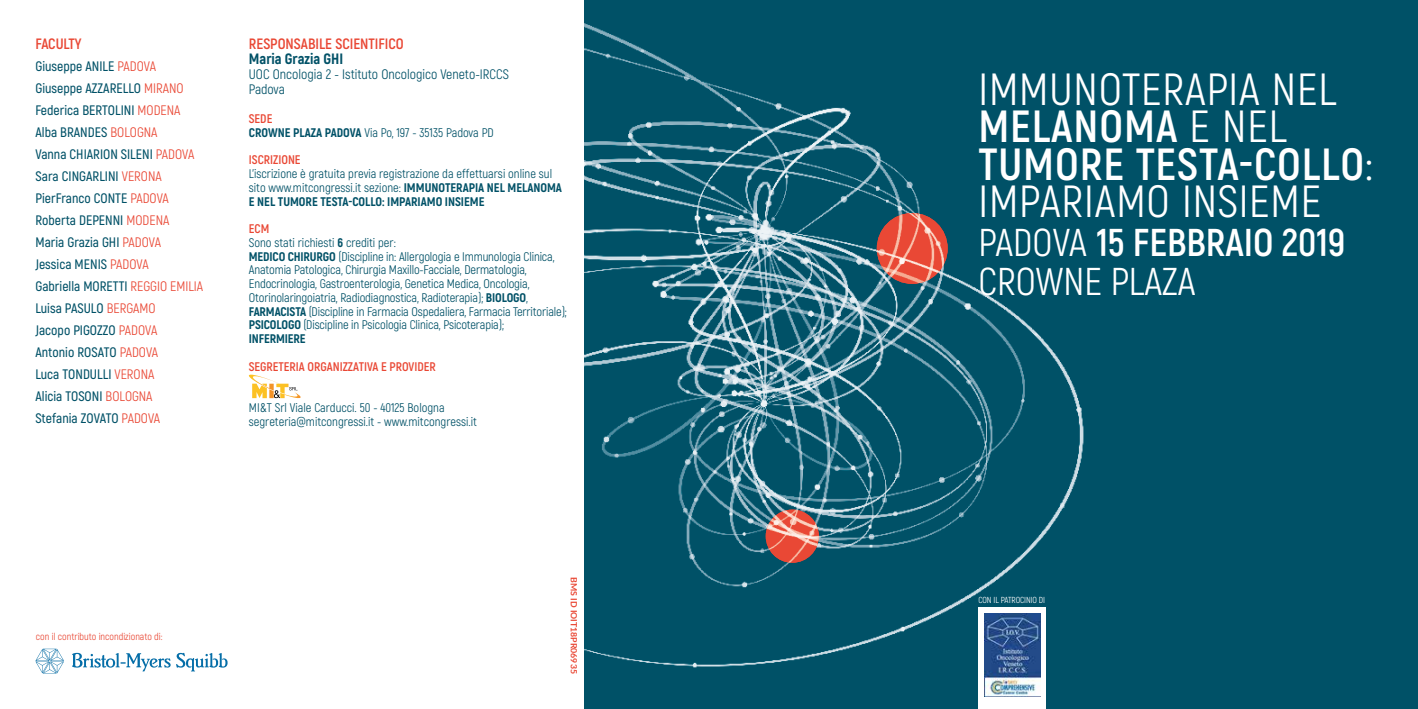
<style>
.page{position:relative;width:1418px;height:709px;background:#fff}
.page>*{position:absolute;margin:0;border:0;box-sizing:border-box;transform-origin:0 0}
.t1{font:45px/37.5px "Akrobat";letter-spacing:.02em;color:#fff}
.t2{font:38.75px/38.8px "Akrobat";color:#fff}
.t3{font:700 15px "Akrobat";color:#e94734}
.t4{font:800 15px "Akrobat";color:#005167}
.t5{font:600 13.75px/22px "Akrobat";color:#005167}
.t6{font:13.75px/15px "Akrobat";color:#005167}
.t7{font:12.5px/13.8px "Akrobat";letter-spacing:-.01em;color:#005167}
.t8{font:700 12.5px "Akrobat";color:#e94734}
.t9{font:10px "Akrobat";color:#e94734}
.t10{font:700 8.75px "Lato";color:#e94734}
.t11{font:8.75px "Akrobat";letter-spacing:-.01em;color:#fff}
.s1{font-weight:400;color:#e94734}
.s2{font-weight:700;color:#e94734}
.s3{font-weight:800}
.s4{font-weight:700}
</style>
<div class="page">
<div style="left:585px;top:0;width:832px;height:709px;background:#005167"></div>
<img style="left:585px;top:23px;width:499px;height:674px">
<svg style="left:248px;top:374px;width:52px;height:25px"></svg>
<img style="left:876px;top:213px;width:71px;height:71px;border-radius:35px">
<img style="left:765px;top:509px;width:54px;height:54px;border-radius:27px">
<svg style="left:35px;top:648px;width:29px;height:25px"></svg>
<svg style="left:72px;top:652px;width:155px;height:19px"></svg>
<div style="left:978px;top:607px;width:67px;height:102px;background:#fff"></div>
<img style="left:984px;top:613px;width:56px;height:84px">
<p class="t3" style="left:35px;top:35px;width:48px">FACULTY</p>
<p class="t5" style="left:35px;top:55px;width:169px">Giuseppe ANILE <span class="s1">PADOVA<br></span>Giuseppe AZZARELLO <span class="s1">MIRANO<br></span>Federica BERTOLINI <span class="s1">MODENA<br></span>Alba BRANDES <span class="s1">BOLOGNA<br></span>Vanna CHIARION SILENI <span class="s1">PADOVA<br></span>Sara CINGARLINI <span class="s1">VERONA<br></span>PierFranco CONTE <span class="s1">PADOVA<br></span>Roberta DEPENNI <span class="s1">MODENA<br></span>Maria Grazia GHI <span class="s1">PADOVA<br></span>Jessica MENIS <span class="s1">PADOVA<br></span>Gabriella MORETTI <span class="s1">REGGIO EMILIA<br></span>Luisa PASULO <span class="s1">BERGAMO<br></span>Jacopo PIGOZZO <span class="s1">PADOVA<br></span>Antonio ROSATO <span class="s1">PADOVA<br></span>Luca TONDULLI <span class="s1">VERONA<br></span>Alicia TOSONI <span class="s1">BOLOGNA<br></span>Stefania ZOVATO <span class="s1">PADOVA</span></p>
<p class="t3" style="left:249px;top:35px;width:156px">RESPONSABILE SCIENTIFICO</p>
<p class="t4" style="left:249px;top:49px;width:96px">Maria Grazia GHI</p>
<p class="t6" style="left:249px;top:67px;width:261px">UOC Oncologia 2 - Istituto Oncologico Veneto-IRCCS<br>Padova</p>
<p class="t7" style="left:249px;top:112px;width:246px"><span class="s2">SEDE<br></span><span class="s3">CROWNE PLAZA PADOVA</span> Via Po, 197 - 35135 Padova PD</p>
<p class="t8" style="left:249px;top:152px;width:53px">ISCRIZIONE</p>
<p class="t7" style="left:249px;top:167px;width:315px">L’iscrizione è gratuita previa registrazione da effettuarsi online sul sito www.mitcongressi.it sezione: <span class="s3">IMMUNOTERAPIA NEL MELANOMA<br>E NEL TUMORE TESTA-COLLO: IMPARIAMO INSIEME</span></p>
<p class="t7" style="left:249px;top:222px;width:319px"><span class="s2">ECM<br></span>Sono stati richiesti <span class="s3">6</span> crediti per:<br><span class="s3">MEDICO CHIRURGO</span> (Discipline in: Allergologia e Immunologia Clinica, Anatomia Patologica, Chirurgia Maxillo-Facciale, Dermatologia, Endocrinologia, Gastroenterologia, Genetica Medica, Oncologia, Otorinolaringoiatria, Radiodiagnostica, Radioterapia); <span class="s3">BIOLOGO</span>, <span class="s3">FARMACISTA</span> (Discipline in Farmacia Ospedaliera, Farmacia Territoriale); <span class="s3">PSICOLOGO</span> (Discipline in Psicologia Clinica, Psicoterapia);<br><span class="s3">INFERMIERE</span></p>
<p class="t8" style="left:249px;top:358px;width:188px">SEGRETERIA ORGANIZZATIVA E PROVIDER</p>
<p class="t7" style="left:249px;top:401px;width:229px">MI&amp;T Srl Viale Carducci. 50 - 40125 Bologna segreteria@mitcongressi.it - www.mitcongressi.it</p>
<p class="t9" style="left:36px;top:630px;width:128px">con il contributo incondizionato di:</p>
<p class="t10" style="left:580px;top:577px;width:98px;rotate:90deg">BMS ID IOIT18PR06935</p>
<h1 class="t1" style="left:978px;top:70px;width:396px">IMMUNOTERAPIA NEL<br><span class="s4">MELANOMA</span> E NEL<br><span class="s4">TUMORE TESTA-COLLO</span>:<br>IMPARIAMO INSIEME</h1>
<h2 class="t2" style="left:978px;top:223px;width:368px">PADOVA <span class="s4">15 FEBBRAIO 2019<br></span>CROWNE PLAZA</h2>
<p class="t11" style="left:978px;top:594px;width:68px">CON IL PATROCINIO DI</p>
</div>
